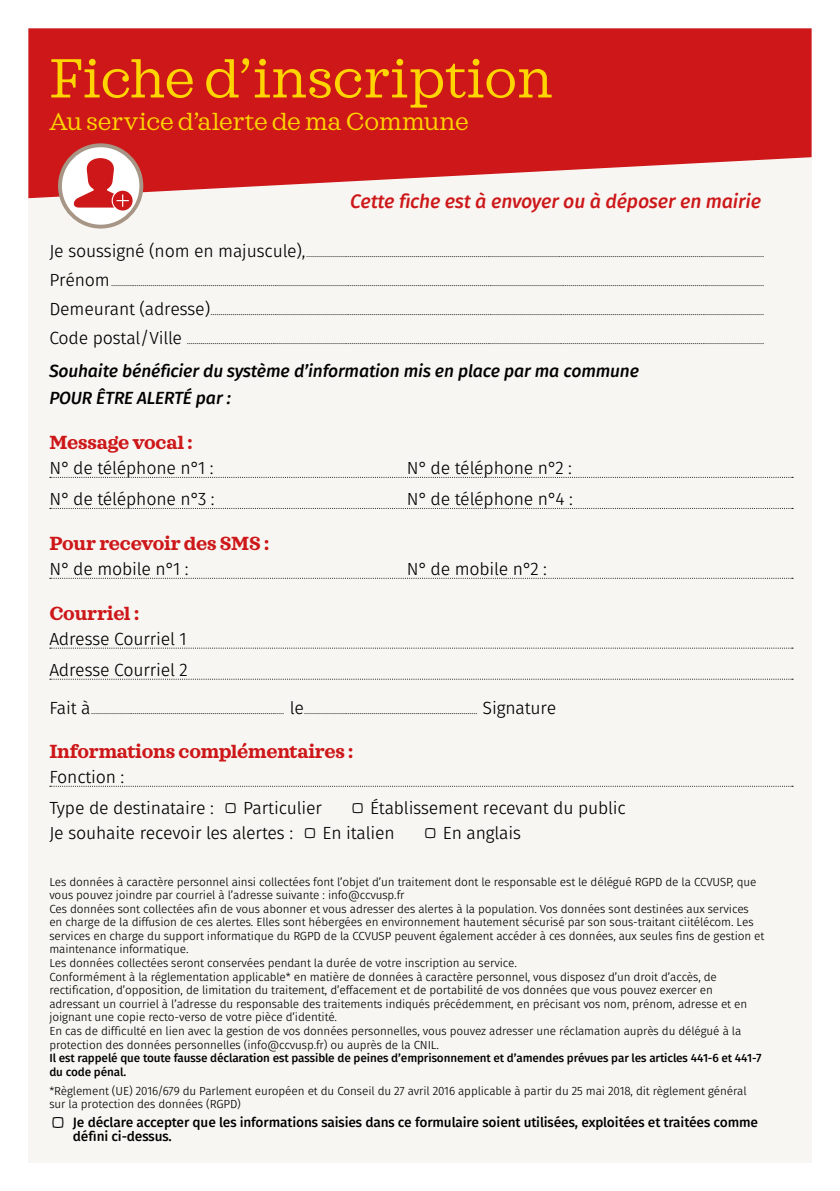
<style>
.page{position:relative;width:840px;height:1191px;background:#fff}
.page>*{position:absolute;margin:0;border:0;box-sizing:border-box;transform-origin:0 0}
.t1{font:56.2px "Sagona";letter-spacing:-.01em;color:#ffd500}
.t2{font:25.2px "Sagona";letter-spacing:-.01em;color:#ffd500}
.t3{font:700 19.4px "Sagona";letter-spacing:-.01em;color:#cd1719}
.t4{font:italic 700 19.4px "Gardenia";letter-spacing:-.01em;color:#cd1719}
.t5{font:17.4px/31px "Gardenia";letter-spacing:-.01em;color:#000}
.t6{font:italic 700 17.4px/27.2px "Gardenia";letter-spacing:-.01em;color:#000}
.t7{font:700 13.6px/13.6px "Gardenia";letter-spacing:-.01em;color:#000}
.t8{font:11.6px/13.6px "Gardenia";letter-spacing:-.01em;color:#000}
.t9{font:700 11.6px/13.6px "Gardenia";letter-spacing:-.01em;color:#000}
.t10{font:9.6px "Gardenia";color:#000}
.s1{font-size:17.4px}
</style>
<div class="page">
<div style="left:28px;top:28px;width:783px;height:1134px;background:#f8f6f2"></div>
<svg style="left:28px;top:28px;width:783px;height:170px;background:#d23233"></svg>
<svg style="left:50px;top:477px;width:742px;height:1px"></svg>
<svg style="left:50px;top:508px;width:742px;height:1px"></svg>
<svg style="left:50px;top:578px;width:742px;height:1px"></svg>
<svg style="left:50px;top:647px;width:742px;height:1px"></svg>
<svg style="left:50px;top:678px;width:742px;height:1px"></svg>
<svg style="left:50px;top:785px;width:742px;height:1px"></svg>
<svg style="left:60px;top:145px;width:81px;height:82px;fill:#fff"></svg>
<div style="left:58px;top:143px;width:85px;height:85px;border:4px solid #a79586;border-radius:50%"></div>
<svg style="left:72px;top:158px;width:60px;height:52px"></svg>
<h1 class="t1" style="left:49px;top:45px;width:505px">Fiche d’inscription</h1>
<h2 class="t2" style="left:49px;top:107px;width:421px">Au service d’alerte de ma Commune</h2>
<h3 class="t4" style="left:350px;top:189px;width:412px">Cette fiche est à envoyer ou à déposer en mairie</h3>
<p class="t10" style="left:49px;top:248px;width:715px"><span class="s1">Je soussigné (nom en majuscule),</span>......................................................................................................................................................................................................................................</p>
<p class="t10" style="left:49px;top:277px;width:715px"><span class="s1">Prénom</span>........................................................................................................................................................................................................................................................................................................................................</p>
<p class="t10" style="left:49px;top:306px;width:715px"><span class="s1">Demeurant (adresse)</span>......................................................................................................................................................................................................................................................................................</p>
<p class="t10" style="left:49px;top:335px;width:715px"><span class="s1">Code postal/Ville</span> ..................................................................................................................................................................................................................................................................................................</p>
<h3 class="t6" style="left:49px;top:358px;width:591px">Souhaite bénéficier du système d’information mis en place par ma commune<br>POUR ÊTRE ALERTÉ par :</h3>
<h3 class="t3" style="left:49px;top:430px;width:145px">Message vocal :</h3>
<h3 class="t5" style="left:49px;top:453px;width:166px">N° de téléphone n°1 :</h3>
<h3 class="t5" style="left:406px;top:453px;width:167px">N° de téléphone n°2 :</h3>
<h3 class="t5" style="left:49px;top:484px;width:167px">N° de téléphone n°3 :</h3>
<h3 class="t5" style="left:406px;top:484px;width:167px">N° de téléphone n°4 :</h3>
<h3 class="t3" style="left:49px;top:531px;width:221px">Pour recevoir des SMS :</h3>
<h3 class="t5" style="left:49px;top:553px;width:141px">N° de mobile n°1 :</h3>
<h3 class="t5" style="left:406px;top:553px;width:142px">N° de mobile n°2 :</h3>
<h3 class="t3" style="left:49px;top:601px;width:91px">Courriel :</h3>
<h3 class="t5" style="left:49px;top:623px;width:140px">Adresse Courriel 1<br>Adresse Courriel 2</h3>
<p class="t10" style="left:49px;top:705px;width:508px"><span class="s1">Fait à</span>................................................................................................. <span class="s1">le</span>....................................................................................... <span class="s1">Signature</span></p>
<h3 class="t3" style="left:49px;top:739px;width:305px">Informations complémentaires :</h3>
<h3 class="t5" style="left:49px;top:761px;width:166px">Fonction :<br>Type de destinataire :</h3>
<h3 class="t5" style="left:243px;top:792px;width:80px">Particulier</h3>
<h3 class="t5" style="left:370px;top:792px;width:257px">Établissement recevant du public</h3>
<h3 class="t5" style="left:49px;top:817px;width:245px">Je souhaite recevoir les alertes :</h3>
<h3 class="t5" style="left:322px;top:817px;width:74px">En italien</h3>
<h3 class="t5" style="left:442px;top:817px;width:80px">En anglais</h3>
<p class="t8" style="left:49px;top:874px;width:716px">Les données à caractère personnel ainsi collectées font l’objet d’un traitement dont le responsable est le délégué RGPD de la CCVUSP, que vous pouvez joindre par courriel à l’adresse suivante : info@ccvusp.fr<br>Ces données sont collectées afin de vous abonner et vous adresser des alertes à la population. Vos données sont destinées aux services en charge de la diffusion de ces alertes. Elles sont hébergées en environnement hautement sécurisé par son sous-traitant ciitélécom. Les services en charge du support informatique du RGPD de la CCVUSP peuvent également accéder à ces données, aux seules fins de gestion et maintenance informatique.<br>Les données collectées seront conservées pendant la durée de votre inscription au service.<br>Conformément à la réglementation applicable* en matière de données à caractère personnel, vous disposez d’un droit d’accès, de rectification, d’opposition, de limitation du traitement, d’effacement et de portabilité de vos données que vous pouvez exercer en adressant un courriel à l’adresse du responsable des traitements indiqués précédemment, en précisant vos nom, prénom, adresse et en joignant une copie recto-verso de votre pièce d’identité.<br>En cas de difficulté en lien avec la gestion de vos données personnelles, vous pouvez adresser une réclamation auprès du délégué à la protection des données personnelles (info@ccvusp.fr) ou auprès de la CNIL.</p>
<p class="t9" style="left:49px;top:1051px;width:713px">Il est rappelé que toute fausse déclaration est passible de peines d’emprisonnement et d’amendes prévues par les articles 441-6 et 441-7 du code pénal.</p>
<p class="t8" style="left:49px;top:1084px;width:698px">*Règlement (UE) 2016/679 du Parlement européen et du Conseil du 27 avril 2016 applicable à partir du 25 mai 2018, dit règlement général sur la protection des données (RGPD)</p>
<h3 class="t7" style="left:73px;top:1116px;width:686px">Je déclare accepter que les informations saisies dans ce formulaire soient utilisées, exploitées et traitées comme défini ci-dessus.</h3>
</div>
